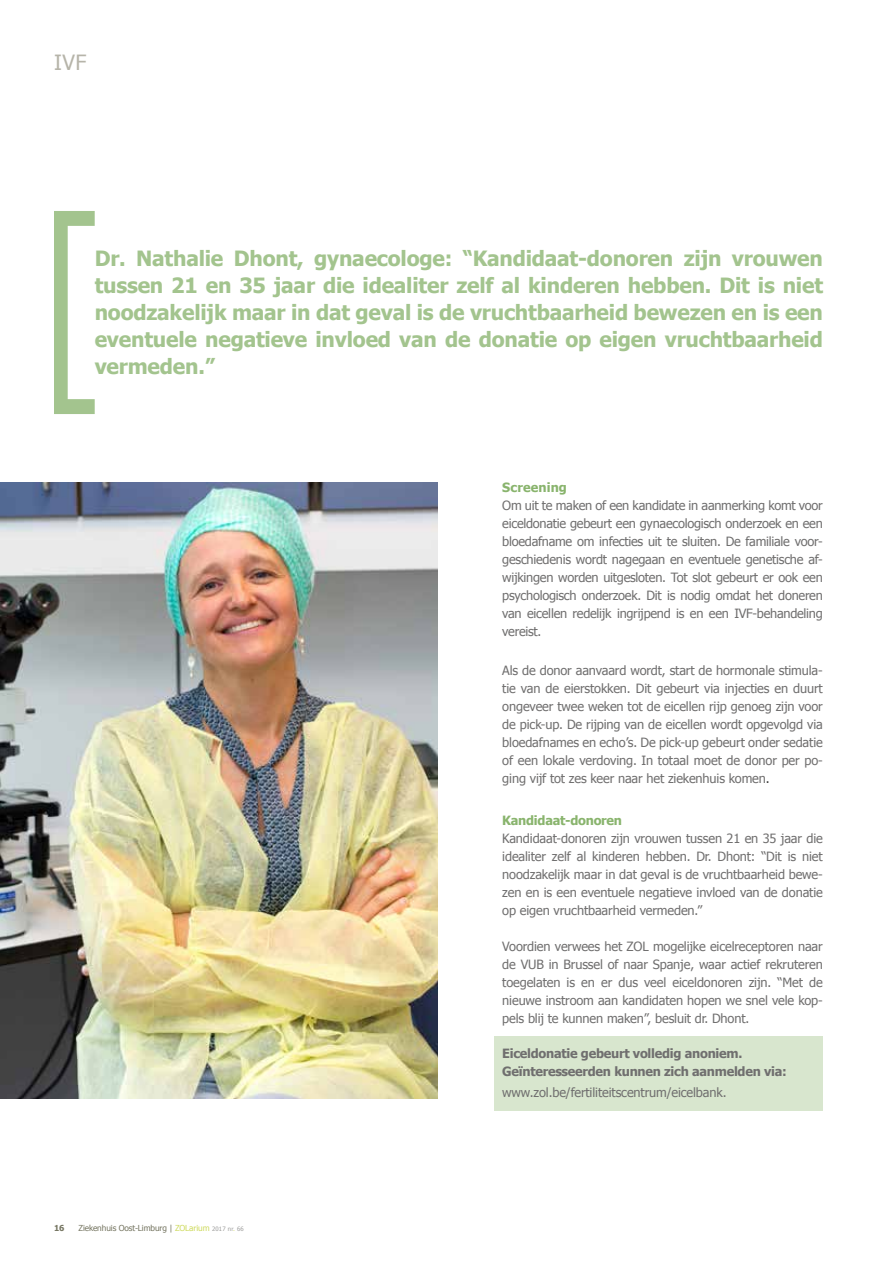
<style>
.page{position:relative;width:893px;height:1263px;background:#fff}
.page>*{position:absolute;margin:0;border:0;box-sizing:border-box;transform-origin:0 0}
.t1{font:700 21px/27px "Tahoma";letter-spacing:-.01em;color:#a3c48e;text-align:justify}
.t2{font:21px "Tahoma";color:#b6b4a9}
.t3{font:12.75px/18px "Tahoma";letter-spacing:-.01em;color:#706f6f;text-align:justify}
.t4{font:700 12.75px/18px "Tahoma";letter-spacing:-.02em;color:#706f6f}
.t5{font:700 12.75px "Tahoma";letter-spacing:-.02em;color:#89b46d}
.t6{font:700 12.75px "Tahoma";letter-spacing:.01em;color:#89b46d}
.t7{font:8.25px "Tahoma";letter-spacing:-.01em;color:#767662}
.t8{font:700 8.25px "Tahoma";color:#767662}
.s1{color:#3c3c3b}
.s2{color:#cfdb60}
.s3{font-size:6px;color:#9d9d9c}
.s4{font-size:6px;color:#cfdb60}
</style>
<div class="page">
<div style="left:495px;top:1035px;width:328px;height:75px;background:#d8e6ce"></div>
<img style="left:0;top:482px;width:437px;height:616px">
<svg style="left:54px;top:211px;width:41px;height:203px"></svg>
<h1 class="t2" style="left:54px;top:49px;width:34px">IVF</h1>
<p class="t1" style="left:95px;top:244px;width:730px">Dr. Nathalie Dhont, gynaecologe: “Kandidaat-donoren zijn vrouwen tussen 21 en 35 jaar die idealiter zelf al kinderen hebben. Dit is niet noodzakelijk maar in dat geval is de vruchtbaarheid bewezen en is een eventuele negatieve invloed van de donatie op eigen vruchtbaarheid vermeden.”</p>
<p class="t6" style="left:502px;top:478px;width:66px">Screening</p>
<p class="t3" style="left:502px;top:496px;width:322px">Om uit te maken of een kandidate in aanmerking komt voor eiceldonatie gebeurt een gynaecologisch onderzoek en een bloedafname om infecties uit te sluiten. De familiale voor&shy;geschiedenis wordt nagegaan en eventuele genetische af&shy;wijkingen worden uitgesloten. Tot slot gebeurt er ook een psychologisch onderzoek. Dit is nodig omdat het doneren van eicellen redelijk ingrijpend is en een IVF-behandeling vereist.</p>
<p class="t3" style="left:502px;top:661px;width:322px">Als de donor aanvaard wordt, start de hormonale stimula&shy;tie van de eierstokken. Dit gebeurt via injecties en duurt ongeveer twee weken tot de eicellen rijp genoeg zijn voor de pick-up. De rijping van de eicellen wordt opgevolgd via bloedafnames en echo’s. De pick-up gebeurt onder sedatie of een lokale verdoving. In totaal moet de donor per po&shy;ging vijf tot zes keer naar het ziekenhuis komen<span class="s1">.</span></p>
<p class="t5" style="left:502px;top:811px;width:121px">Kandidaat-donoren</p>
<p class="t3" style="left:502px;top:829px;width:322px">Kandidaat-donoren zijn vrouwen tussen 21 en 35 jaar die idealiter zelf al kinderen hebben. Dr. Dhont: “Dit is niet noodzakelijk maar in dat geval is de vruchtbaarheid bewe&shy;zen en is een eventuele negatieve invloed van de donatie op eigen vruchtbaarheid vermeden.”</p>
<p class="t3" style="left:502px;top:937px;width:322px">Voordien verwees het ZOL mogelijke eicelreceptoren naar de VUB in Brussel of naar Spanje, waar actief rekruteren toegelaten is en er dus veel eiceldonoren zijn. “Met de nieuwe instroom aan kandidaten hopen we snel vele kop&shy;pels blij te kunnen maken”, besluit dr. Dhont.</p>
<p class="t4" style="left:502px;top:1043px;width:286px">Eiceldonatie gebeurt volledig anoniem.<br>Geïnteresseerden kunnen zich aanmelden via:</p>
<p class="t3" style="left:502px;top:1082px;width:226px">www.zol.be/fertiliteitscentrum/eicelbank.</p>
<p class="t8" style="left:54px;top:1222px;width:12px">16</p>
<p class="t7" style="left:79px;top:1222px;width:167px">Ziekenhuis Oost-Limburg | <span class="s2">ZOLarium</span> <span class="s3">2017 nr</span><span class="s4">.</span> <span class="s3">66</span></p>
</div>
